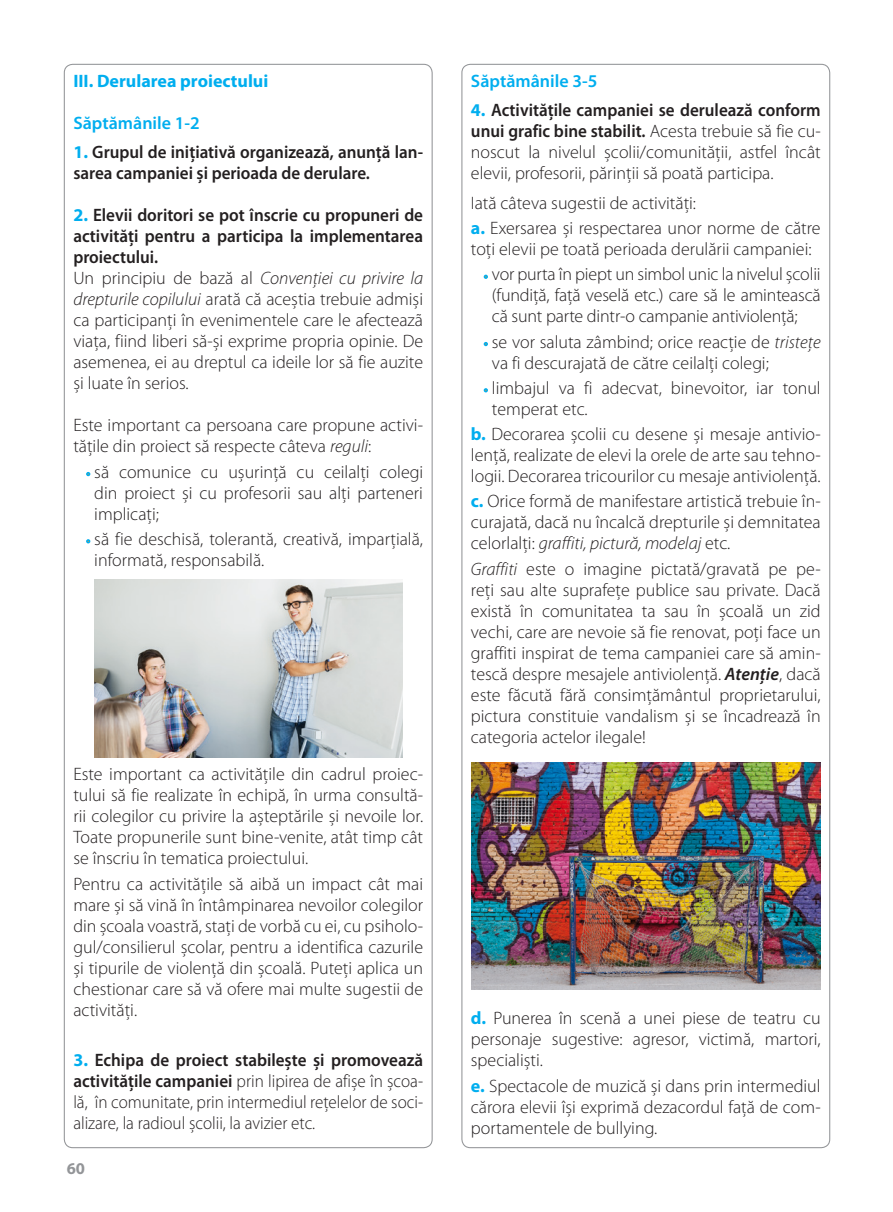
<style>
.page{position:relative;width:893px;height:1212px;background:#fff}
.page>*{position:absolute;margin:0;border:0;box-sizing:border-box;transform-origin:0 0}
.t1{font:300 18px/21px "Myriad Pro";color:#231f20;text-align:justify}
.t2{font:600 18px/21px "Myriad Pro";color:#231f20;scale:.95 1}
.t3{font:300 18px/21px "Myriad Pro";color:#231f20;text-align:justify;scale:.95 1}
.t4{font:600 18px "Myriad Pro";color:#00aeef}
.t5{font:700 18px "Myriad Pro";color:#00aeef}
.t6{font:700 16.5px "Myriad Pro";color:#939598}
.s1{font-weight:700;color:#00aeef}
.s2{font-style:italic}
.s3{font-weight:600}
.s4{font-weight:600;font-style:italic}
</style>
<div class="page">
<svg style="left:86px;top:472px;width:4px;height:4px"></svg>
<svg style="left:86px;top:539px;width:4px;height:4px"></svg>
<img style="left:94px;top:579px;width:308px;height:179px">
<svg style="left:484px;top:275px;width:4px;height:4px"></svg>
<svg style="left:484px;top:342px;width:4px;height:4px"></svg>
<svg style="left:484px;top:388px;width:4px;height:4px"></svg>
<img style="left:472px;top:762px;width:348px;height:227px">
<p class="t5" style="left:73px;top:71px;width:197px">III. Derularea proiectului</p>
<p class="t4" style="left:73px;top:113px;width:128px">Săptămânile 1-2</p>
<p class="t2" style="left:73px;top:142px;width:370px"><span class="s1">1.</span> Grupul de inițiativă organizează, anunță lan&shy;sarea campaniei și perioada de derulare.</p>
<p class="t2" style="left:73px;top:205px;width:370px;text-align:justify"><span class="s1">2.</span> Elevii doritori se pot înscrie cu propuneri de activități pentru a participa la implementarea proiectului.</p>
<p class="t1" style="left:73px;top:268px;width:351px">Un principiu de bază al <span class="s2">Convenției cu privire la drepturile copilului</span> arată că aceștia trebuie admiși ca participanți în evenimentele care le afecteazã viața, fiind liberi să-și exprime propria opinie. De asemenea, ei au dreptul ca ideile lor să fie auzite și luate în serios.</p>
<p class="t1" style="left:73px;top:415px;width:351px">Este important ca persoana care propune activi&shy;tățile din proiect să respecte câteva <span class="s2">reguli</span>:</p>
<p class="t1" style="left:94px;top:461px;width:330px">să comunice cu ușurință cu ceilalți colegi din proiect și cu profesorii sau alți parteneri implicați;</p>
<p class="t1" style="left:94px;top:529px;width:330px">să fie deschisă, tolerantă, creativă, imparțială, informată, responsabilă.</p>
<p class="t1" style="left:73px;top:764px;width:351px">Este important ca activitățile din cadrul proiec&shy;tului să fie realizate în echipă, în urma consultă&shy;rii colegilor cu privire la așteptările și nevoile lor.<br>Toate propunerile sunt bine-venite, atât timp cât se înscriu în tematica proiectului.</p>
<p class="t1" style="left:73px;top:873px;width:351px">Pentru ca activitățile să aibă un impact cât mai mare și să vină în întâmpinarea nevoilor colegilor din școala voastră, stați de vorbă cu ei, cu psiholo&shy;gul/consilierul școlar, pentru a identifica cazurile și tipurile de violență din școală. Puteți aplica un chestionar care să vă ofere mai multe sugestii de activități.</p>
<p class="t3" style="left:73px;top:1050px;width:370px"><span class="s1">3.</span> <span class="s3">Echipa de proiect stabilește și promovează activitățile campaniei</span> prin lipirea de afișe în școa&shy;lă, în comunitate, prin intermediul rețelelor de soci&shy;alizare, la radioul școlii, la avizier etc.</p>
<p class="t6" style="left:67px;top:1159px;width:20px">60</p>
<p class="t4" style="left:471px;top:71px;width:128px">Săptămânile 3-5</p>
<p class="t1" style="left:471px;top:100px;width:351px"><span class="s1">4.</span> <span class="s3">Activitățile campaniei se derulează conform unui grafic bine stabilit.</span> Acesta trebuie să fie cu&shy;noscut la nivelul școlii/comunității, astfel încât elevii, profesorii, părinții să poată participa.</p>
<p class="t1" style="left:471px;top:193px;width:227px">Iată câteva sugestii de activități:</p>
<p class="t1" style="left:471px;top:218px;width:351px"><span class="s1">a.</span> Exersarea și respectarea unor norme de către toți elevii pe toată perioada derulării campaniei:</p>
<p class="t1" style="left:492px;top:264px;width:330px">vor purta în piept un simbol unic la nivelul școlii (fundiță, față veselă etc.) care să le amintească că sunt parte dintr-o campanie antiviolență;</p>
<p class="t1" style="left:492px;top:331px;width:330px">se vor saluta zâmbind; orice reacție de <span class="s2">tristețe </span>va fi descurajată de către ceilalți colegi;</p>
<p class="t1" style="left:492px;top:378px;width:330px">limbajul va fi adecvat, binevoitor, iar tonul temperat etc.</p>
<p class="t1" style="left:471px;top:424px;width:351px"><span class="s1">b.</span> Decorarea școlii cu desene și mesaje antivio&shy;lență, realizate de elevi la orele de arte sau tehno&shy;logii. Decorarea tricourilor cu mesaje antiviolență.</p>
<p class="t1" style="left:471px;top:491px;width:351px"><span class="s1">c.</span> Orice formă de manifestare artistică trebuie în&shy;curajată, dacă nu încalcă drepturile și demnitatea celorlalți: <span class="s2">graffiti, pictură, modelaj</span> etc.</p>
<p class="t1" style="left:471px;top:558px;width:351px"><span class="s2">Graffiti</span> este o imagine pictată/gravată pe pe&shy;reți sau alte suprafețe publice sau private. Dacă există în comunitatea ta sau în școală un zid vechi, care are nevoie să fie renovat, poți face un graffiti inspirat de tema campaniei care să amin&shy;tescă despre mesajele antiviolență. <span class="s4">Atenție</span>, dacă este făcută fără consimțământul proprietarului, pictura constituie vandalism și se încadrează în categoria actelor ilegale!</p>
<p class="t1" style="left:471px;top:1008px;width:351px"><span class="s1">d.</span> Punerea în scenă a unei piese de teatru cu personaje sugestive: agresor, victimă, martori, specialiști.</p>
<p class="t1" style="left:471px;top:1075px;width:351px"><span class="s1">e.</span> Spectacole de muzică și dans prin intermediul cărora elevii își exprimă dezacordul față de com&shy;portamentele de bullying.</p>
</div>
